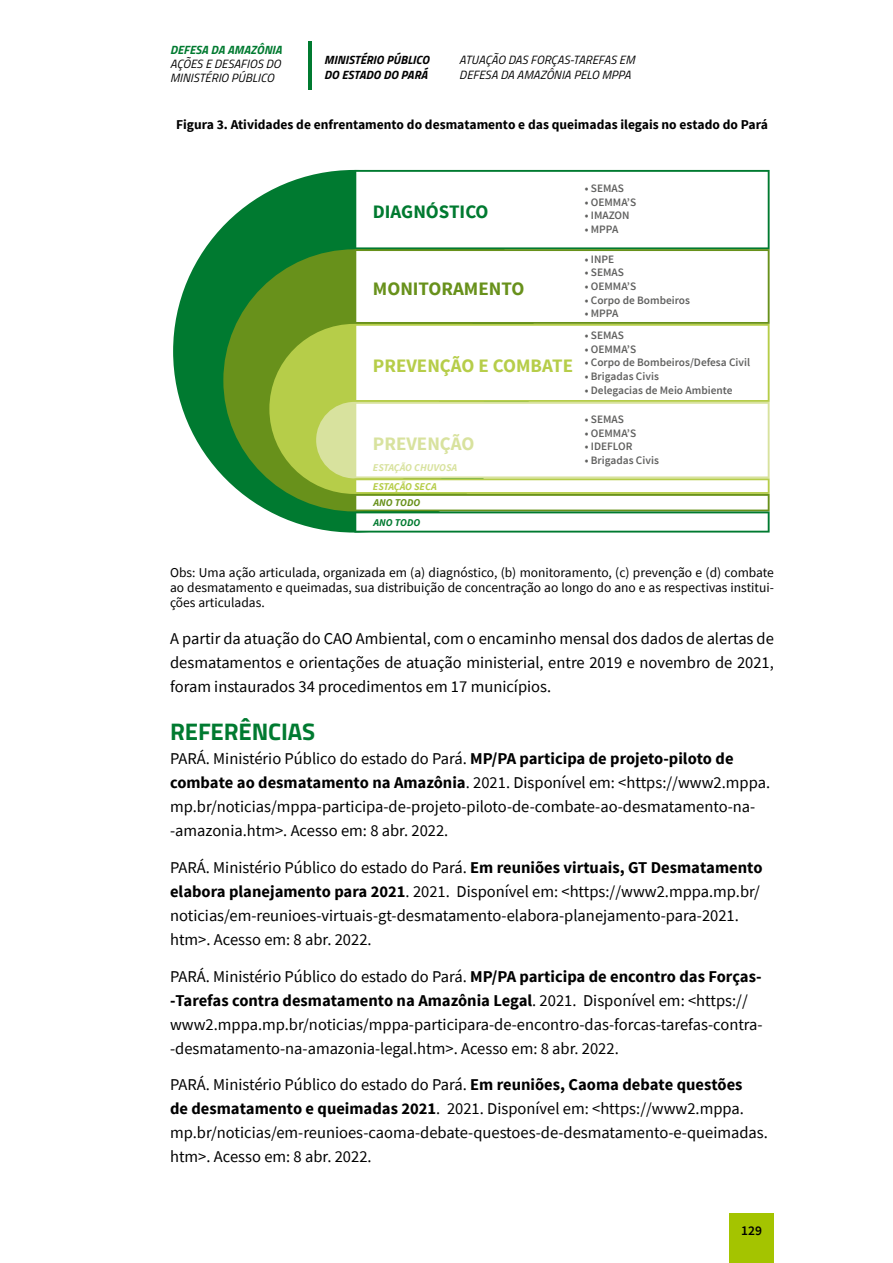
<style>
.page{position:relative;width:893px;height:1263px;background:#fff}
.page>*{position:absolute;margin:0;border:0;box-sizing:border-box;transform-origin:0 0}
.t1{font:700 24px "Titillium Web";letter-spacing:-.005em;color:#007a30}
.t2{font:700 19.05px "Source Sans Pro";color:#b6cd49}
.t3{font:700 19.05px "Source Sans Pro";color:#68911b}
.t4{font:700 19.05px "Source Sans Pro";color:#007a30}
.t5{font:700 19.05px "Source Sans Pro";color:#d8e29e}
.t6{font:16.5px/24px "Source Sans Pro";color:#000}
.t7{font:13.5px/15px "Source Sans Pro";color:#000;text-align:justify}
.t8{font:700 13.5px "Source Sans Pro";color:#000}
.t9{font:600 13.5px "Source Sans Pro";color:#000}
.t10{font:italic 12px/14.4px "Titillium Web";letter-spacing:.01em;color:#000}
.t11{font:italic 700 12px/14.4px "Titillium Web";letter-spacing:.01em;color:#000}
.t12{font:italic 700 12px "Titillium Web";letter-spacing:.01em;color:#007a30}
.t13{font:600 11.4px "Source Sans Pro";color:#616160}
.t14{font:italic 700 10.35px "Source Sans Pro";color:#d8e29e}
.t15{font:italic 700 10.35px "Source Sans Pro";color:#b6cd49}
.t16{font:italic 700 10.35px "Source Sans Pro";color:#007a30}
.t17{font:italic 700 10.35px "Source Sans Pro";color:#68911b}
.s1{font-weight:700}
</style>
<div class="page">
<div style="left:173px;top:170px;width:363px;height:362px;background:#007a30;border-radius:50%"></div>
<div style="left:223px;top:249px;width:262px;height:262px;background:#68911b;border-radius:50%"></div>
<div style="left:269px;top:324px;width:170px;height:170px;background:#b6cd49;border-radius:50%"></div>
<div style="left:316px;top:402px;width:77px;height:76px;background:#d8e29e;border-radius:50%"></div>
<svg style="left:354px;top:170px;width:416px;height:362px"></svg>
<div style="left:729px;top:1213px;width:45px;height:50px;background:#a4c400"></div>
<hr style="left:308px;top:42px;width:3px;height:48px;background:#007a30">
<p class="t12" style="left:170px;top:40px;width:113px">DEFESA DA AMAZÔNIA</p>
<p class="t10" style="left:170px;top:56px;width:112px">AÇÕES E DESAFIOS DO<br>MINISTÉRIO PÚBLICO</p>
<p class="t11" style="left:324px;top:52px;width:107px">MINISTÉRIO PÚBLICO<br>DO ESTADO DO PARÁ</p>
<p class="t10" style="left:459px;top:52px;width:177px">ATUAÇÃO DAS FORÇAS-TAREFAS EM<br>DEFESA DA AMAZÔNIA PELO MPPA</p>
<p class="t8" style="left:176px;top:116px;width:593px">Figura 3. Atividades de enfrentamento do desmatamento e das queimadas ilegais no estado do Pará</p>
<p class="t4" style="left:373px;top:199px;width:117px">DIAGNÓSTICO</p>
<p class="t3" style="left:373px;top:276px;width:153px">MONITORAMENTO</p>
<p class="t2" style="left:373px;top:353px;width:202px">PREVENÇÃO E COMBATE</p>
<p class="t5" style="left:373px;top:432px;width:103px">PREVENÇÃO</p>
<p class="t14" style="left:373px;top:460px;width:86px">ESTAÇÃO CHUVOSA</p>
<p class="t15" style="left:373px;top:479px;width:65px">ESTAÇÃO SECA</p>
<p class="t16" style="left:374px;top:516px;width:48px">ANO TODO</p>
<p class="t17" style="left:374px;top:496px;width:48px">ANO TODO</p>
<p class="t13" style="left:585px;top:181px;width:41px">• SEMAS</p>
<p class="t13" style="left:585px;top:195px;width:53px">• OEMMA’S</p>
<p class="t13" style="left:585px;top:208px;width:46px">• IMAZON</p>
<p class="t13" style="left:585px;top:222px;width:35px">• MPPA</p>
<p class="t13" style="left:585px;top:252px;width:31px">• INPE</p>
<p class="t13" style="left:585px;top:265px;width:41px">• SEMAS</p>
<p class="t13" style="left:585px;top:279px;width:53px">• OEMMA’S</p>
<p class="t13" style="left:585px;top:293px;width:107px">• Corpo de Bombeiros</p>
<p class="t13" style="left:585px;top:306px;width:35px">• MPPA</p>
<p class="t13" style="left:585px;top:328px;width:41px">• SEMAS</p>
<p class="t13" style="left:585px;top:342px;width:53px">• OEMMA’S</p>
<p class="t13" style="left:585px;top:355px;width:167px">• Corpo de Bombeiros/Defesa Civil</p>
<p class="t13" style="left:585px;top:369px;width:76px">• Brigadas Civis</p>
<p class="t13" style="left:585px;top:383px;width:149px">• Delegacias de Meio Ambiente</p>
<p class="t13" style="left:585px;top:412px;width:41px">• SEMAS</p>
<p class="t13" style="left:585px;top:426px;width:53px">• OEMMA’S</p>
<p class="t13" style="left:585px;top:439px;width:49px">• IDEFLOR</p>
<p class="t13" style="left:585px;top:453px;width:76px">• Brigadas Civis</p>
<p class="t7" style="left:170px;top:565px;width:605px">Obs: Uma ação articulada, organizada em (a) diagnóstico, (b) monitoramento, (c) prevenção e (d) combate ao desmatamento e queimadas, sua distribuição de concentração ao longo do ano e as respectivas institui&shy;ções articuladas.</p>
<p class="t6" style="left:170px;top:626px;width:605px;text-align:justify">A partir da atuação do CAO Ambiental, com o encaminho mensal dos dados de alertas de desmatamentos e orientações de atuação ministerial, entre 2019 e novembro de 2021, foram instaurados 34 procedimentos em 17 municípios.</p>
<h1 class="t1" style="left:170px;top:713px;width:147px">REFERÊNCIAS</h1>
<p class="t6" style="left:170px;top:746px;width:601px">PARÁ. Ministério Público do estado do Pará. <span class="s1">MP/PA participa de projeto-piloto de combate ao desmatamento na Amazônia</span>. 2021. Disponível em: &lt;https://www2.mppa. mp.br/noticias/mppa-participa-de-projeto-piloto-de-combate-ao-desmatamento-na--amazonia.htm&gt;. Acesso em: 8 abr. 2022.</p>
<p class="t6" style="left:170px;top:855px;width:594px">PARÁ. Ministério Público do estado do Pará. <span class="s1">Em reuniões virtuais, GT Desmatamento elabora planejamento para 2021</span>. 2021. Disponível em: &lt;https://www2.mppa.mp.br/ noticias/em-reunioes-virtuais-gt-desmatamento-elabora-planejamento-para-2021. htm&gt;. Acesso em: 8 abr. 2022.</p>
<p class="t6" style="left:170px;top:964px;width:594px">PARÁ. Ministério Público do estado do Pará. <span class="s1">MP/PA participa de encontro das Forças--Tarefas contra desmatamento na Amazônia Legal</span>. 2021. Disponível em: &lt;https:// www2.mppa.mp.br/noticias/mppa-participara-de-encontro-das-forcas-tarefas-contra--desmatamento-na-amazonia-legal.htm&gt;. Acesso em: 8 abr. 2022.</p>
<p class="t6" style="left:170px;top:1073px;width:599px">PARÁ. Ministério Público do estado do Pará. <span class="s1">Em reuniões, Caoma debate questões<br>de desmatamento e queimadas 2021</span>. 2021. Disponível em: &lt;https://www2.mppa. mp.br/noticias/em-reunioes-caoma-debate-questoes-de-desmatamento-e-queimadas. htm&gt;. Acesso em: 8 abr. 2022.</p>
<p class="t9" style="left:741px;top:1222px;width:22px">129</p>
</div>
